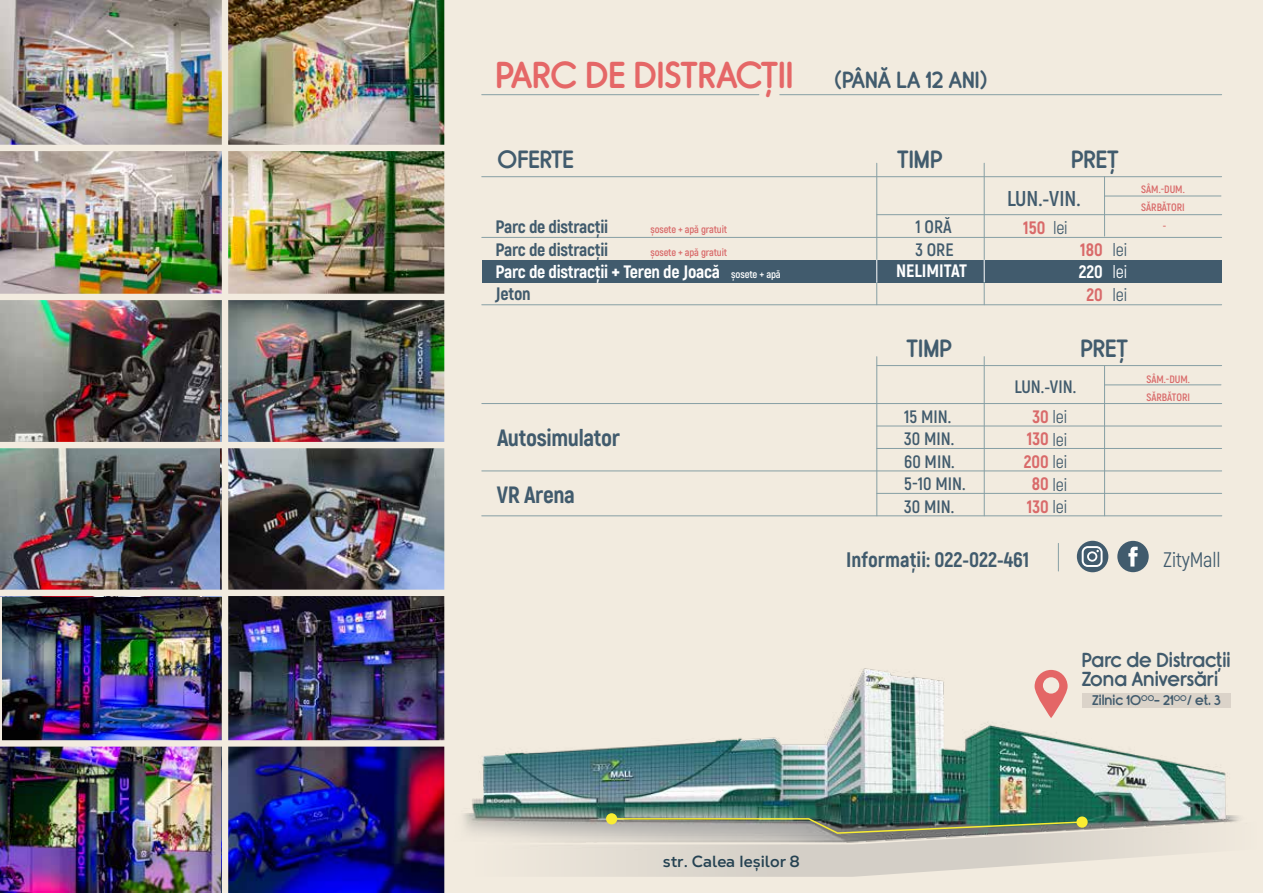
<style>
.page{position:relative;width:1263px;height:893px;background:#f2ebdf}
.page>*{position:absolute;margin:0;border:0;box-sizing:border-box;transform-origin:0 0}
.t1{font:36px "Rimouski Sb";color:#e56767}
.t2{font:24px "Rimouski Sb";color:#415b6d}
.t3{font:800 23.55px "Akrobat";letter-spacing:-.015em;color:#415b6d}
.t4{font:700 21.45px "Akrobat";color:#415b6d}
.t5{font:800 21px "Akrobat";color:#415b6d}
.t6{font:21px "Akrobat";letter-spacing:-.01em;color:#415b6d}
.t7{font:19.5px "Rimouski Sb";color:#415b6d}
.t8{font:19.5px "Rimouski Sb";color:#405a6c}
.t9{font:800 18px/22.5px "Akrobat";letter-spacing:-.015em;color:#415b6d}
.t10{font:700 18px/22.5px "Akrobat";color:#415b6d}
.t11{font:18px/22.5px "Akrobat";letter-spacing:-.01em;color:#415b6d;text-align:center}
.t12{font:800 18px "Akrobat";color:#fff}
.t13{font:800 18px "Akrobat";color:#d96a6a}
.t14{font:18px "Akrobat";color:#fff}
.t15{font:700 16.05px "Nexa Text";color:#254252}
.t16{font:13.5px "Rimouski Sb";color:#415b6d}
.t17{font:700 10.65px "Akrobat";color:#d96a6a}
.t18{font:700 10.65px "Akrobat";letter-spacing:-.015em;color:#fff}
.t19{font:700 10.5px/22.5px "Akrobat";letter-spacing:-.015em;color:#d96a6a}
.s1{font-size:22.5px;color:#415b6d}
.s2{color:#fff}
.s3{font-weight:900;color:#fff}
.s4{font-weight:400;color:#415b6d}
.s5{font-weight:800;color:#d96a6a}
.s6{font-weight:400}
</style>
<div class="page">
<img style="left:463px;top:565px;width:776px;height:267px">
<div style="left:1082px;top:693px;width:149px;height:14px;background:#dbd3c9"></div>
<svg style="left:1034px;top:670px;width:33px;height:48px"></svg>
<svg style="left:606px;top:813px;width:11px;height:11px"></svg>
<img style="left:228px;top:151px;width:216px;height:291px">
<img style="left:0;top:747px;width:222px;height:146px">
<img style="left:228px;top:747px;width:216px;height:145px">
<img style="left:0;top:151px;width:222px;height:439px">
<img style="left:0;top:0;width:444px;height:145px">
<img style="left:228px;top:596px;width:216px;height:144px">
<img style="left:2px;top:596px;width:220px;height:144px">
<img style="left:221px;top:448px;width:223px;height:142px">
<div style="left:222px;top:0;width:6px;height:893px;background:#f2ebdf"></div>
<div style="left:0;top:294px;width:447px;height:6px;background:#f2ebdf"></div>
<div style="left:0;top:442px;width:447px;height:6px;background:#f2ebdf"></div>
<hr style="left:780px;top:94px;width:442px;height:1px;background:#869fa4">
<hr style="left:482px;top:94px;width:277px;height:1px;background:#869fa4">
<div style="left:482px;top:260px;width:740px;height:22px;background:#415b6d"></div>
<hr style="left:482px;top:176px;width:739px;height:1px;background:#869fa4">
<hr style="left:877px;top:214px;width:345px;height:1px;background:#869fa4">
<hr style="left:482px;top:237px;width:740px;height:1px;background:#869fa4">
<hr style="left:482px;top:304px;width:740px;height:1px;background:#869fa4">
<hr style="left:984px;top:163px;width:1px;height:97px;background:#869fa4">
<hr style="left:1104px;top:177px;width:1px;height:59px;background:#869fa4">
<hr style="left:876px;top:163px;width:1px;height:97px;background:#869fa4">
<svg style="left:984px;top:260px;width:1px;height:44px"></svg>
<svg style="left:876px;top:260px;width:1px;height:44px"></svg>
<hr style="left:1104px;top:196px;width:117px;height:1px;background:#869fa4">
<svg style="left:1058px;top:543px;width:1px;height:28px"></svg>
<svg style="left:1117px;top:541px;width:32px;height:31px"></svg>
<div style="left:1077px;top:541px;width:31px;height:31px;background:#415b6d;border-radius:50%"></div>
<svg style="left:1082px;top:546px;width:20px;height:21px"></svg>
<hr style="left:877px;top:365px;width:344px;height:1px;background:#869fa4">
<hr style="left:482px;top:403px;width:740px;height:1px;background:#869fa4">
<hr style="left:482px;top:470px;width:740px;height:1px;background:#869fa4">
<hr style="left:877px;top:493px;width:345px;height:1px;background:#869fa4">
<hr style="left:482px;top:515px;width:740px;height:1px;background:#869fa4">
<hr style="left:984px;top:357px;width:1px;height:159px;background:#869fa4">
<hr style="left:1104px;top:366px;width:1px;height:150px;background:#869fa4">
<hr style="left:876px;top:357px;width:1px;height:159px;background:#869fa4">
<hr style="left:1104px;top:384px;width:117px;height:1px;background:#869fa4">
<hr style="left:877px;top:426px;width:344px;height:1px;background:#869fa4">
<hr style="left:877px;top:448px;width:344px;height:1px;background:#869fa4">
<svg style="left:471px;top:817px;width:768px;height:60px"></svg>
<h1 class="t1" style="left:496px;top:54px;width:494px">PARC DE DISTRACȚII <span class="s1">(PÂNĂ LA 12 ANI)</span></h1>
<h2 class="t2" style="left:498px;top:145px;width:78px">OFERTE</h2>
<h2 class="t2" style="left:897px;top:145px;width:47px">TIMP</h2>
<p class="t10" style="left:915px;top:216px;width:40px">1 ORĂ<br>3 ORE</p>
<p class="t9" style="left:495px;top:216px;width:226px">Parc de distracții<br>Parc de distracții<br><span class="s2">Parc de distracții</span> <span class="s3">+</span> <span class="s2">Teren de Joacă</span></p>
<p class="t19" style="left:650px;top:218px;width:78px">șosete + apă gratuit șosete + apă gratuit</p>
<p class="t18" style="left:731px;top:268px;width:51px">șosete + apă</p>
<p class="t12" style="left:896px;top:260px;width:73px">NELIMITAT</p>
<p class="t9" style="left:495px;top:282px;width:37px">Jeton</p>
<h3 class="t3" style="left:497px;top:422px;width:124px">Autosimulator</h3>
<h3 class="t3" style="left:497px;top:480px;width:80px">VR Arena</h3>
<h2 class="t2" style="left:907px;top:335px;width:47px">TIMP</h2>
<p class="t10" style="left:904px;top:405px;width:63px">15 MIN.<br>30 MIN.<br>60 MIN.<br>5-10 MIN.<br>30 MIN.</p>
<h2 class="t2" style="left:1071px;top:145px;width:49px">PREȚ</h2>
<p class="t4" style="left:1007px;top:185px;width:75px">LUN.-VIN.</p>
<p class="t17" style="left:1141px;top:183px;width:45px">SÂM.-DUM.</p>
<p class="t17" style="left:1141px;top:200px;width:45px">SĂRBĂTORI</p>
<p class="t13" style="left:1023px;top:216px;width:46px">150 <span class="s4">lei</span></p>
<p class="t17" style="left:1163px;top:219px;width:5px">-</p>
<p class="t13" style="left:1080px;top:238px;width:24px">180</p>
<p class="t12" style="left:1079px;top:261px;width:26px">220</p>
<p class="t13" style="left:1086px;top:283px;width:18px">20</p>
<p class="t11" style="left:1112px;top:238px;width:16px">lei</p>
<p class="t14" style="left:1112px;top:261px;width:16px">lei</p>
<p class="t11" style="left:1112px;top:283px;width:16px">lei</p>
<h2 class="t2" style="left:1080px;top:335px;width:49px">PREȚ</h2>
<p class="t10" style="left:1014px;top:372px;width:63px;line-height:29.7px;text-align:center">LUN.-VIN.<br><span class="s5">30</span> <span class="s6">lei</span></p>
<p class="t11" style="left:1024px;top:428px;width:45px"><span class="s5">130</span> lei<br><span class="s5">200</span> lei<br><span class="s5">80</span> lei<br><span class="s5">130</span> lei</p>
<p class="t17" style="left:1146px;top:372px;width:45px">SÂM.-DUM.</p>
<p class="t17" style="left:1146px;top:390px;width:45px">SĂRBĂTORI</p>
<p class="t5" style="left:846px;top:546px;width:184px">Informații: 022-022-461</p>
<p class="t6" style="left:1163px;top:547px;width:58px">ZityMall</p>
<p class="t7" style="left:1082px;top:648px;width:150px">Parc de Distracții</p>
<p class="t8" style="left:1082px;top:667px;width:138px">Zona Aniversări</p>
<p class="t15" style="left:663px;top:851px;width:139px">str. Calea Ieșilor 8</p>
<p class="t16" style="left:1092px;top:692px;width:130px">Zilnic 10<sup>00</sup>- 21<sup>00</sup>/ et. 3</p>
</div>
